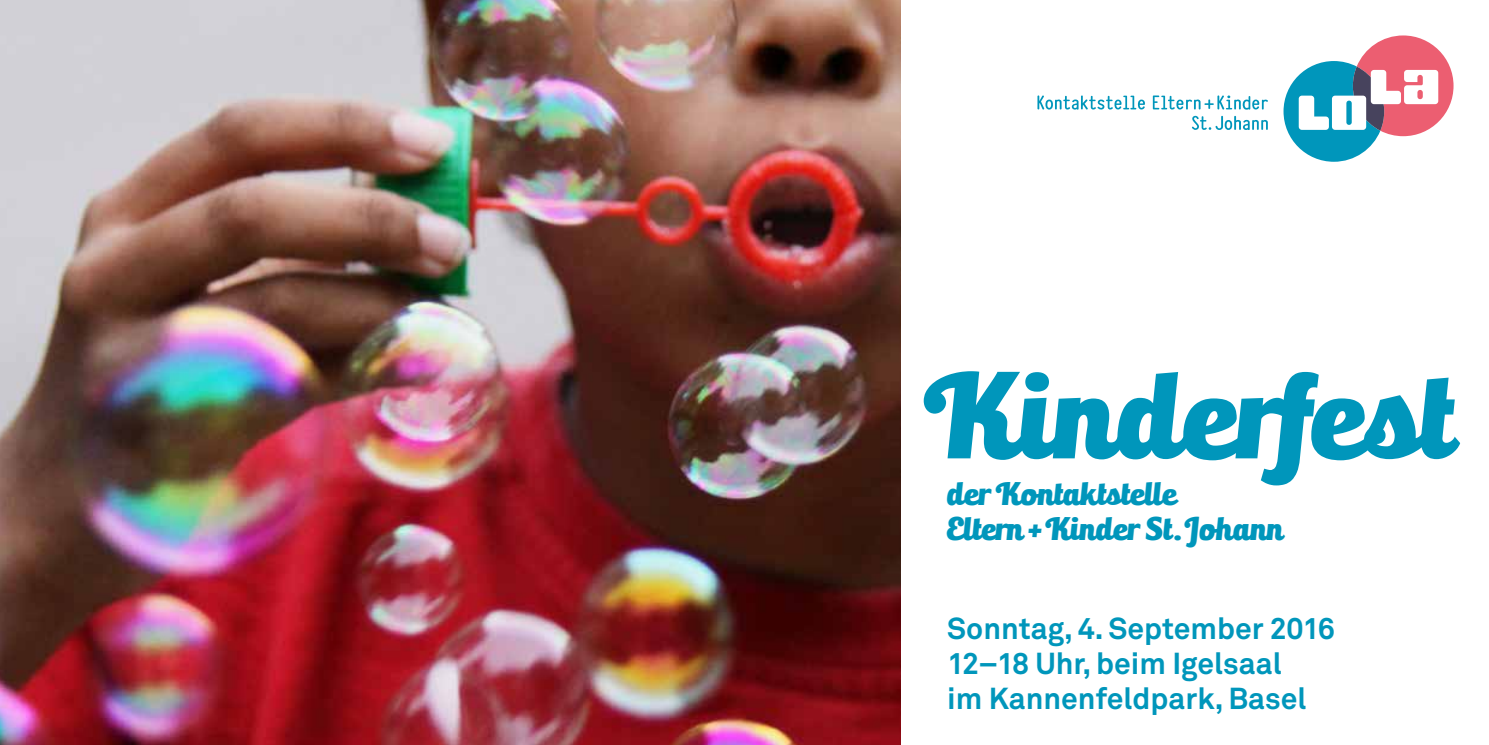
<style>
.page{position:relative;width:1489px;height:745px;background:#fff}
.page>*{position:absolute;margin:0;border:0;box-sizing:border-box;transform-origin:0 0}
.t1{font:112.5px "Bulletto Killa";color:#0096bb}
.t2{font:700 30px/35px "Akkurat";color:#0096bb}
.t3{font:30px "Bulletto Killa";color:#0096bb}
</style>
<div class="page">
<img style="left:0;top:0;width:900px;height:744px">
<svg style="left:1037px;top:95px;width:107px;height:14px"></svg>
<svg style="left:1152px;top:95px;width:115px;height:15px"></svg>
<svg style="left:1283px;top:35px;width:170px;height:127px"></svg>
<svg style="left:1192px;top:116px;width:75px;height:14px"></svg>
<h1 class="t1" style="left:1054px;top:353px;width:401px">■ ▲▼</h1>
<p class="t3" style="left:1021px;top:476px;width:143px">□■▼ ▼▲▼ ●●</p>
<p class="t3" style="left:963px;top:511px;width:61px">●▼ ■</p>
<p class="t3" style="left:1079px;top:511px;width:205px">■ ▼□ ■■</p>
<p class="t2" style="left:947px;top:610px;width:389px">Sonntag, 4. September 2016<br>12–18 Uhr, beim Igelsaal<br>im Kannenfeldpark, Basel</p>
</div>
